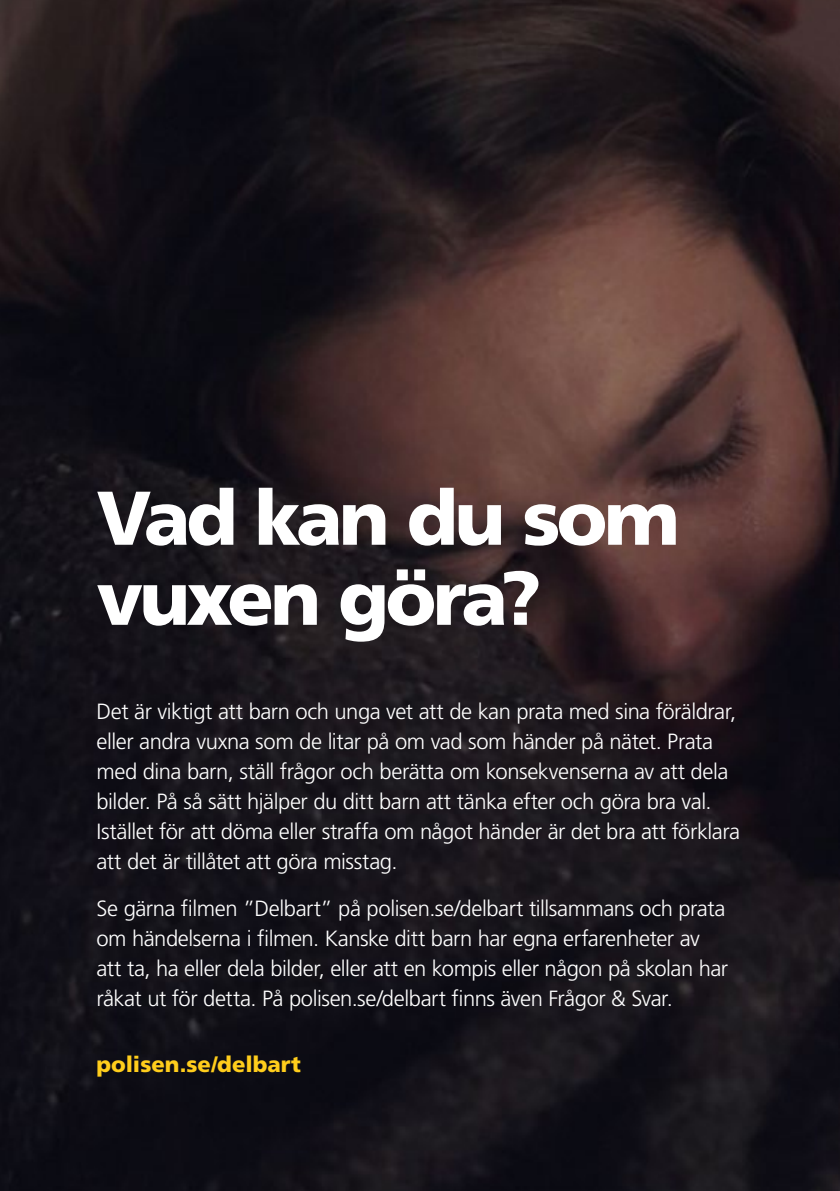
<style>
.page{position:relative;width:840px;height:1191px;background:#fff}
.page>*{position:absolute;margin:0;border:0;box-sizing:border-box;transform-origin:0 0}
.t1{font:900 76px/80px "Ddrgph Frutiger LT Std";letter-spacing:-.05em;color:#fff}
.Brödtext{font:300 22px/30px "Vcqwcb Frutiger LT Std";letter-spacing:-.02em;color:#fff}
.Brødtekst{font:900 22px "Ddrgph Frutiger LT Std";color:#ffcd1c}
</style>
<div class="page">
<img style="left:0;top:0;width:839px;height:1191px">
<h1 class="t1" style="left:96px;top:478px;width:584px">Vad kan du som vuxen göra?</h1>
<p class="Brödtext" style="left:96px;top:696px;width:644px">Det är viktigt att barn och unga vet att de kan prata med sina föräldrar, eller andra vuxna som de litar på om vad som händer på nätet. Prata med dina barn, ställ frågor och berätta om konsekvenserna av att dela bilder. På så sätt hjälper du ditt barn att tänka efter och göra bra val.<br>Istället för att döma eller straffa om något händer är det bra att förklara att det är tillåtet att göra misstag.</p>
<p class="Brödtext" style="left:96px;top:893px;width:633px">Se gärna filmen ”Delbart” på polisen.se/delbart tillsammans och prata om händelserna i filmen. Kanske ditt barn har egna erfarenheter av att ta, ha eller dela bilder, eller att en kompis eller någon på skolan har råkat ut för detta. På polisen.se/delbart finns även Frågor &amp; Svar.</p>
<p class="Brødtekst" style="left:96px;top:1051px;width:206px">polisen.se/delbart</p>
</div>
